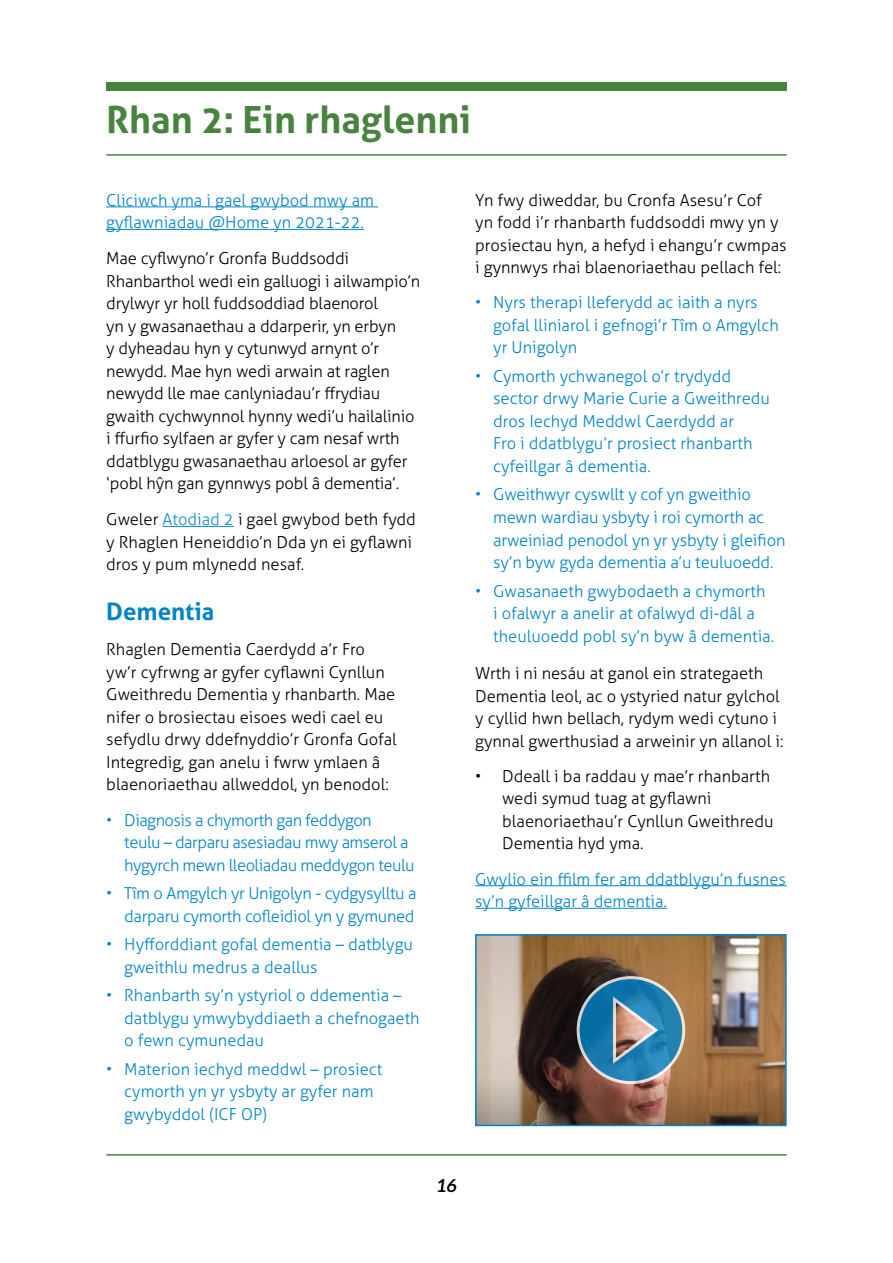
<style>
.page{position:relative;width:893px;height:1263px;background:#fff}
.page>*{position:absolute;margin:0;border:0;box-sizing:border-box;transform-origin:0 0}
.t1{font:700 37.5px "Aller";color:#48833f}
.t2{font:700 24px "Aller";color:#0084c7}
.t3{font:italic 700 18px "Lato";color:#000}
.t4{font:300 16.5px/22.5px "Aller";color:#000}
.t5{font:300 16.5px/22.5px "Aller";color:#0084c7}
.t6{font:300 16.5px/22.5px "Aller";letter-spacing:-.03em;color:#0084c7}
.t7{font:300 16.5px/22.5px "Aller";letter-spacing:-.02em;color:#0084c7;text-align:right}
.s1{color:#118ccb}
</style>
<div class="page">
<hr style="left:475px;top:885px;width:312px;height:1px;background:#0084c7">
<hr style="left:475px;top:908px;width:192px;height:1px;background:#0084c7">
<hr style="left:106px;top:206px;width:272px;height:1px;background:#0084c7">
<hr style="left:106px;top:229px;width:258px;height:1px;background:#0084c7">
<hr style="left:163px;top:526px;width:71px;height:1px;background:#118ccb">
<hr style="left:106px;top:1154px;width:681px;height:1px;background:#48833f">
<hr style="left:106px;top:154px;width:681px;height:2px;background:#48833f">
<div style="left:106px;top:82px;width:681px;height:8px;background:#48833f"></div>
<img style="left:478px;top:937px;width:306px;height:186px">
<div style="left:475px;top:934px;width:312px;height:192px;border:2px solid #0084c7"></div>
<svg style="left:575px;top:974px;width:112px;height:111px;background:#597f91"></svg>
<h1 class="t1" style="left:106px;top:96px;width:366px">Rhan 2: Ein rhaglenni</h1>
<p class="t5" style="left:106px;top:189px;width:269px">Cliciwch yma i gael gwybod mwy am gyflawniadau @Home yn 2021-22.</p>
<p class="t4" style="left:106px;top:247px;width:315px">Mae cyflwyno’r Gronfa Buddsoddi Rhanbarthol wedi ein galluogi i ailwampio’n drylwyr yr holl fuddsoddiad blaenorol<br>yn y gwasanaethau a ddarperir, yn erbyn<br>y dyheadau hyn y cytunwyd arnynt o’r newydd. Mae hyn wedi arwain at raglen newydd lle mae canlyniadau’r ffrydiau gwaith cychwynnol hynny wedi’u hailalinio i ffurfio sylfaen ar gyfer y cam nesaf wrth ddatblygu gwasanaethau arloesol ar gyfer ‘pobl hŷn gan gynnwys pobl â dementia’.</p>
<p class="t4" style="left:106px;top:508px;width:311px">Gweler <span class="s1">Atodiad 2</span> i gael gwybod beth fydd y Rhaglen Heneiddio’n Dda yn ei gyflawni dros y pum mlynedd nesaf.</p>
<h2 class="t2" style="left:106px;top:597px;width:110px">Dementia</h2>
<p class="t4" style="left:106px;top:638px;width:292px">Rhaglen Dementia Caerdydd a’r Fro yw’r cyfrwng ar gyfer cyflawni Cynllun Gweithredu Dementia y rhanbarth. Mae nifer o brosiectau eisoes wedi cael eu sefydlu drwy ddefnyddio’r Gronfa Gofal Integredig, gan anelu i fwrw ymlaen â blaenoriaethau allweddol, yn benodol:</p>
<p class="t6" style="left:124px;top:808px;width:292px;text-indent:-18px">• Diagnosis a chymorth gan feddygon<br>teulu – darparu asesiadau mwy amserol a hygyrch mewn lleoliadau meddygon teulu</p>
<p class="t7" style="left:106px;top:882px;width:312px">• Tîm o Amgylch yr Unigolyn - cydgysylltu a darparu cymorth cofleidiol yn y gymuned</p>
<p class="t5" style="left:124px;top:933px;width:290px;text-indent:-18px">• Hyfforddiant gofal dementia – datblygu gweithlu medrus a deallus</p>
<p class="t5" style="left:124px;top:984px;width:297px;text-indent:-18px">• Rhanbarth sy’n ystyriol o ddementia – datblygu ymwybyddiaeth a chefnogaeth o fewn cymunedau</p>
<p class="t5" style="left:124px;top:1057px;width:260px;text-indent:-18px">• Materion iechyd meddwl – prosiect cymorth yn yr ysbyty ar gyfer nam gwybyddol (ICF OP)</p>
<p class="t4" style="left:475px;top:189px;width:313px">Yn fwy diweddar, bu Cronfa Asesu’r Cof<br>yn fodd i’r rhanbarth fuddsoddi mwy yn y prosiectau hyn, a hefyd i ehangu’r cwmpas i gynnwys rhai blaenoriaethau pellach fel:</p>
<p class="t5" style="left:493px;top:291px;width:287px;text-indent:-18px">• Nyrs therapi lleferydd ac iaith a nyrs gofal lliniarol i gefnogi’r Tîm o Amgylch yr Unigolyn</p>
<p class="t5" style="left:493px;top:365px;width:278px;text-indent:-18px">• Cymorth ychwanegol o’r trydydd sector drwy Marie Curie a Gweithredu dros Iechyd Meddwl Caerdydd ar<br>Fro i ddatblygu’r prosiect rhanbarth cyfeillgar â dementia.</p>
<p class="t5" style="left:493px;top:483px;width:294px;text-indent:-18px">• Gweithwyr cyswllt y cof yn gweithio mewn wardiau ysbyty i roi cymorth ac arweiniad penodol yn yr ysbyty i gleifion sy’n byw gyda dementia a’u teuluoedd.</p>
<p class="t5" style="left:493px;top:579px;width:282px;text-indent:-18px">• Gwasanaeth gwybodaeth a chymorth<br>i ofalwyr a anelir at ofalwyd di-dâl a theuluoedd pobl sy’n byw â dementia.</p>
<p class="t4" style="left:475px;top:662px;width:310px">Wrth i ni nesáu at ganol ein strategaeth Dementia leol, ac o ystyried natur gylchol y cyllid hwn bellach, rydym wedi cytuno i gynnal gwerthusiad a arweinir yn allanol i:</p>
<p class="t4" style="left:502px;top:765px;width:273px;text-indent:-27px">• Ddeall i ba raddau y mae’r rhanbarth wedi symud tuag at gyflawni blaenoriaethau’r Cynllun Gweithredu<br>Dementia hyd yma.</p>
<p class="t5" style="left:475px;top:867px;width:312px">Gwylio ein ffilm fer am ddatblygu’n fusnes sy’n gyfeillgar â dementia.</p>
<p class="t3" style="left:436px;top:1175px;width:22px">16</p>
</div>
